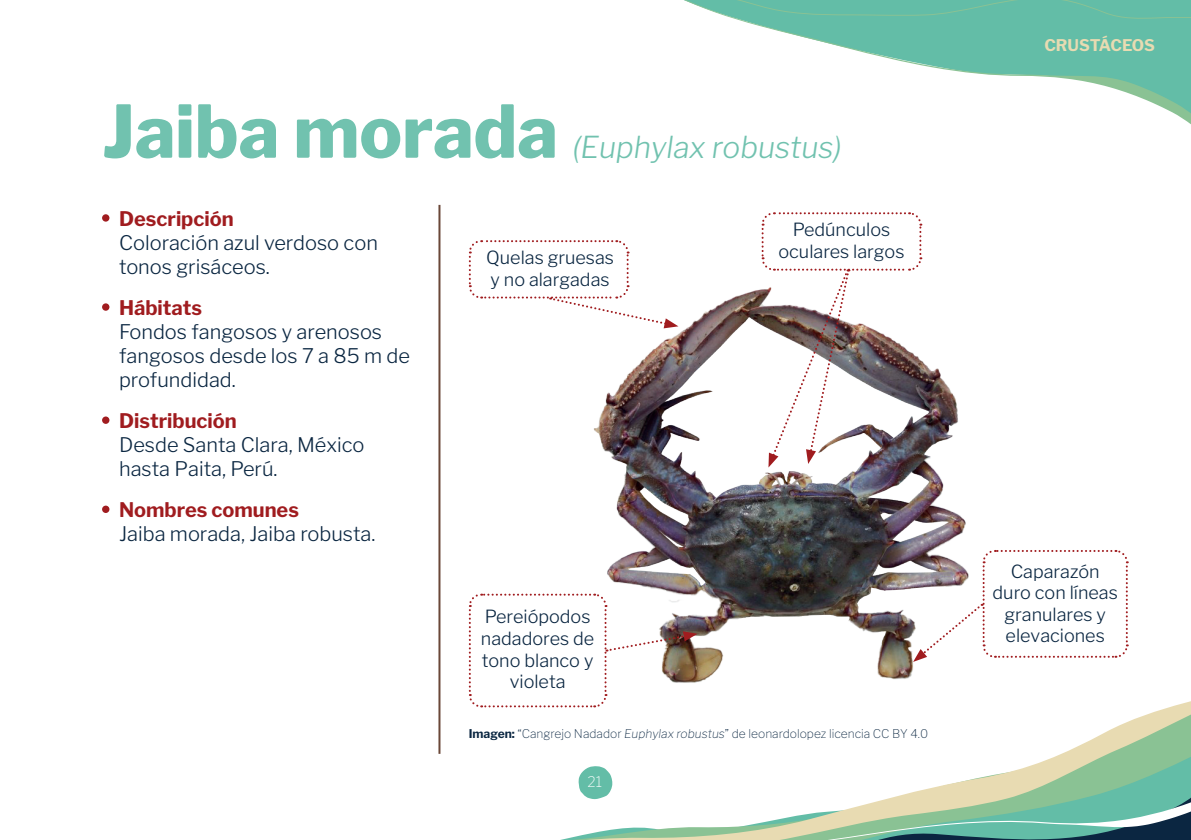
<style>
.page{position:relative;width:1191px;height:840px;background:#fff}
.page>*{position:absolute;margin:0;border:0;box-sizing:border-box;transform-origin:0 0}
.t1{font:800 72px "Libre Franklin";color:#71c2af}
.t2{font:italic 300 30px "Libre Franklin";color:#71c2af}
.t3{font:300 20px/24px "Libre Franklin";color:#0a2641}
.t4{font:700 20px "Libre Franklin";color:#a01c1f}
.t5{font:300 18px/21.6px "Libre Franklin";color:#0a2641;text-align:center}
.t6{font:700 16px "Libre Franklin";color:#e8dbb2}
.t7{font:100 14.4px "Libre Franklin";color:#fff}
.t8{font:100 12px "Libre Franklin";color:#0a2641}
.s1{font-weight:700}
.s2{font-style:italic}
</style>
<div class="page">
<img style="left:594px;top:289px;width:372px;height:390px">
<div style="left:102px;top:214px;width:7px;height:7px;background:#a01c1f;border-radius:50%"></div>
<div style="left:102px;top:303px;width:7px;height:7px;background:#a01c1f;border-radius:50%"></div>
<div style="left:102px;top:416px;width:7px;height:7px;background:#a01c1f;border-radius:50%"></div>
<div style="left:102px;top:505px;width:7px;height:7px;background:#a01c1f;border-radius:50%"></div>
<hr style="left:438px;top:205px;width:2px;height:548px;background:#6a4738">
<svg style="left:468px;top:592px;width:229px;height:87px"></svg>
<svg style="left:913px;top:548px;width:216px;height:113px"></svg>
<svg style="left:468px;top:240px;width:210px;height:88px"></svg>
<svg style="left:760px;top:212px;width:162px;height:255px"></svg>
<svg style="left:468px;top:679px;width:723px;height:160px"></svg>
<svg style="left:655px;top:780px;width:536px;height:59px"></svg>
<svg style="left:578px;top:765px;width:35px;height:33px"></svg>
<svg style="left:739px;top:20px;width:452px;height:104px"></svg>
<svg style="left:684px;top:0;width:507px;height:20px"></svg>
<p class="t1" style="left:102px;top:88px;width:457px">Jaiba morada</p>
<p class="t2" style="left:572px;top:129px;width:271px">(Euphylax robustus)</p>
<p class="t4" style="left:119px;top:206px;width:116px">Descripción</p>
<p class="t3" style="left:119px;top:230px;width:260px">Coloración azul verdoso con tonos grisáceos.</p>
<p class="t4" style="left:119px;top:295px;width:84px">Hábitats</p>
<p class="t3" style="left:119px;top:319px;width:292px">Fondos fangosos y arenosos fangosos desde los 7 a 85 m de profundidad.</p>
<p class="t4" style="left:119px;top:408px;width:119px">Distribución</p>
<p class="t3" style="left:119px;top:432px;width:247px">Desde Santa Clara, México hasta Paita, Perú.</p>
<p class="t4" style="left:119px;top:497px;width:181px">Nombres comunes</p>
<p class="t3" style="left:119px;top:521px;width:258px">Jaiba morada, Jaiba robusta.</p>
<p class="t5" style="left:486px;top:247px;width:129px;text-align:left">Quelas gruesas y no alargadas</p>
<p class="t5" style="left:481px;top:605px;width:115px">Pereiópodos nadadores de tono blanco y violeta</p>
<p class="t5" style="left:778px;top:218px;width:127px">Pedúnculos oculares largos</p>
<p class="t8" style="left:469px;top:725px;width:461px"><span class="s1">Imagen:</span> “Cangrejo Nadador <span class="s2">Euphylax robustus</span>” de leonardolopez licencia CC BY 4.0</p>
<p class="t7" style="left:587px;top:772px;width:16px">21</p>
<p class="t6" style="left:1044px;top:35px;width:112px">CRUSTÁCEOS</p>
<p class="t5" style="left:992px;top:560px;width:127px">Caparazón duro con líneas granulares y elevaciones</p>
</div>
